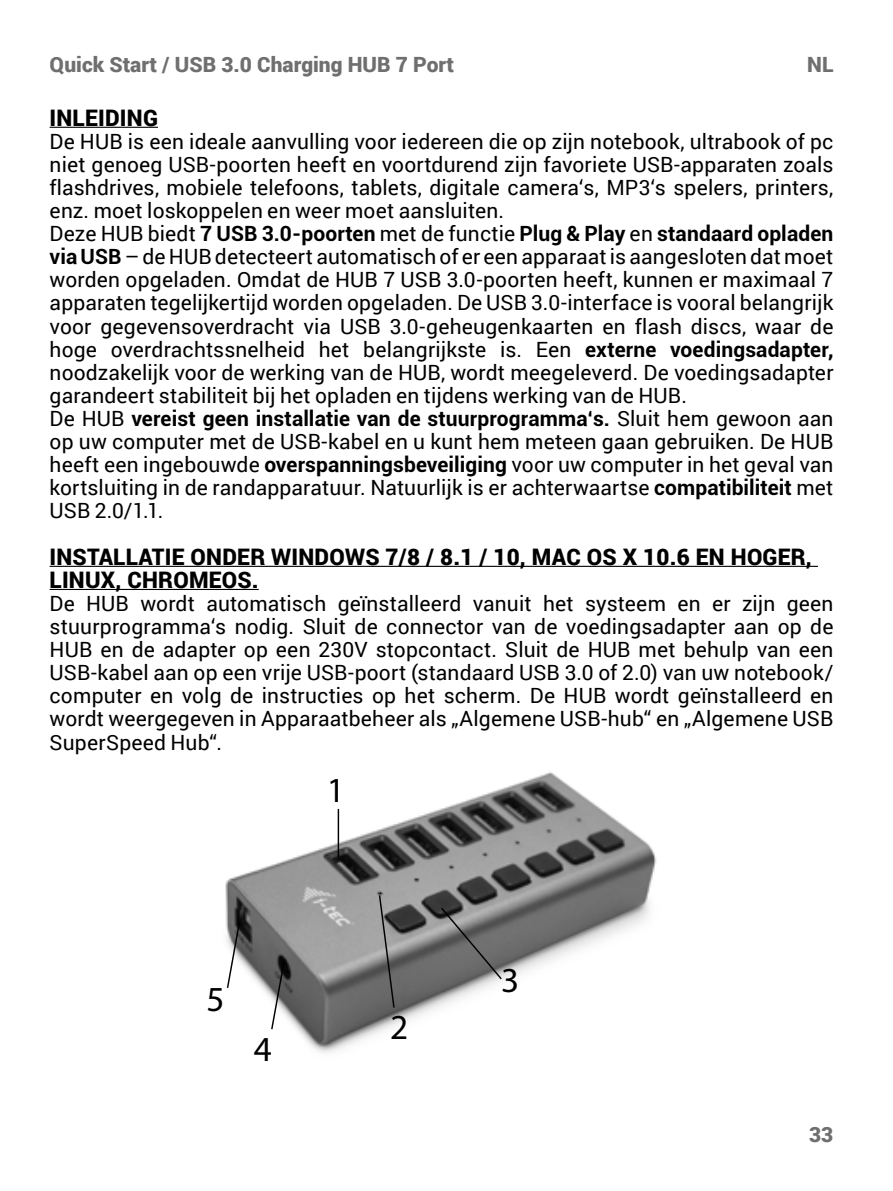
<style>
.page{position:relative;width:893px;height:1191px;background:#fff}
.page>*{position:absolute;margin:0;border:0;box-sizing:border-box;transform-origin:0 0}
.t1{font:35.35px "Myriad Pro";color:#000}
.t2{font:900 22.75px/23.1px "Roboto";letter-spacing:.01em;color:#000}
.t3{font:21px/23.1px "Roboto";letter-spacing:.01em;color:#000}
.t4{font:900 21px "Roboto";color:#706f6f}
.s1{font-weight:700}
</style>
<div class="page">
<hr style="left:50px;top:127px;width:108px;height:1px;background:#000">
<hr style="left:50px;top:566px;width:768px;height:1px;background:#000">
<hr style="left:50px;top:589px;width:209px;height:1px;background:#000">
<img style="left:225px;top:772px;width:432px;height:281px">
<hr style="left:338px;top:809px;width:1px;height:48px;background:#000">
<svg style="left:378px;top:893px;width:18px;height:116px;background:#757575"></svg>
<svg style="left:270px;top:960px;width:16px;height:70px"></svg>
<svg style="left:226px;top:919px;width:15px;height:70px"></svg>
<svg style="left:440px;top:906px;width:63px;height:75px;background:#727272"></svg>
<p class="t4" style="left:50px;top:49px;width:406px">Quick Start / USB 3.0 Charging HUB 7 Port</p>
<p class="t4" style="left:807px;top:49px;width:28px">NL</p>
<p class="t2" style="left:50px;top:105px;width:110px">INLEIDING</p>
<p class="t3" style="left:50px;top:129px;width:785px">De HUB is een ideale aanvulling voor iedereen die op zijn notebook, ultrabook of pc niet genoeg USB-poorten heeft en voortdurend zijn favoriete USB-apparaten zoals flashdrives, mobiele telefoons, tablets, digitale camera‘s, MP3‘s spelers, printers, enz. moet loskoppelen en weer moet aansluiten.<br>Deze HUB biedt <span class="s1">7 USB 3.0-poorten</span> met de functie <span class="s1">Plug &amp; Play</span> en <span class="s1">standaard opladen via USB</span> – de HUB detecteert automatisch of er een apparaat is aangesloten dat moet worden opgeladen. Omdat de HUB 7 USB 3.0-poorten heeft, kunnen er maximaal 7 apparaten tegelijkertijd worden opgeladen. De USB 3.0-interface is vooral belangrijk voor gegevensoverdracht via USB 3.0-geheugenkaarten en flash discs, waar de hoge overdrachtssnelheid het belangrijkste is. Een <span class="s1">externe voedingsadapter, </span>noodzakelijk voor de werking van de HUB, wordt meegeleverd. De voedingsadapter garandeert stabiliteit bij het opladen en tijdens werking van de HUB.<br>De HUB <span class="s1">vereist geen installatie van de stuurprogramma‘s.</span> Sluit hem gewoon aan op uw computer met de USB-kabel en u kunt hem meteen gaan gebruiken. De HUB heeft een ingebouwde <span class="s1">overspanningsbeveiliging</span> voor uw computer in het geval van kortsluiting in de randapparatuur. Natuurlijk is er achterwaartse <span class="s1">compatibiliteit</span> met USB 2.0/1.1.</p>
<p class="t2" style="left:50px;top:544px;width:764px">INSTALLATIE ONDER WINDOWS 7/8 / 8.1 / 10, MAC OS X 10.6 EN HOGER,<br>LINUX, CHROMEOS.</p>
<p class="t3" style="left:50px;top:591px;width:785px;text-align:justify">De HUB wordt automatisch geïnstalleerd vanuit het systeem en er zijn geen stuurprogramma‘s nodig. Sluit de connector van de voedingsadapter aan op de HUB en de adapter op een 230V stopcontact. Sluit de HUB met behulp van een USB-kabel aan op een vrije USB-poort (standaard USB 3.0 of 2.0) van uw notebook/ computer en volg de instructies op het scherm. De HUB wordt geïnstalleerd en wordt weergegeven in Apparaatbeheer als „Algemene USB-hub“ en „Algemene USB SuperSpeed Hub“.</p>
<h1 class="t1" style="left:327px;top:768px;width:20px">1</h1>
<h1 class="t1" style="left:207px;top:977px;width:20px">5</h1>
<h1 class="t1" style="left:254px;top:1026px;width:20px">4</h1>
<h1 class="t1" style="left:390px;top:1005px;width:20px">2</h1>
<h1 class="t1" style="left:501px;top:958px;width:20px">3</h1>
<p class="t4" style="left:809px;top:1120px;width:26px">33</p>
</div>
